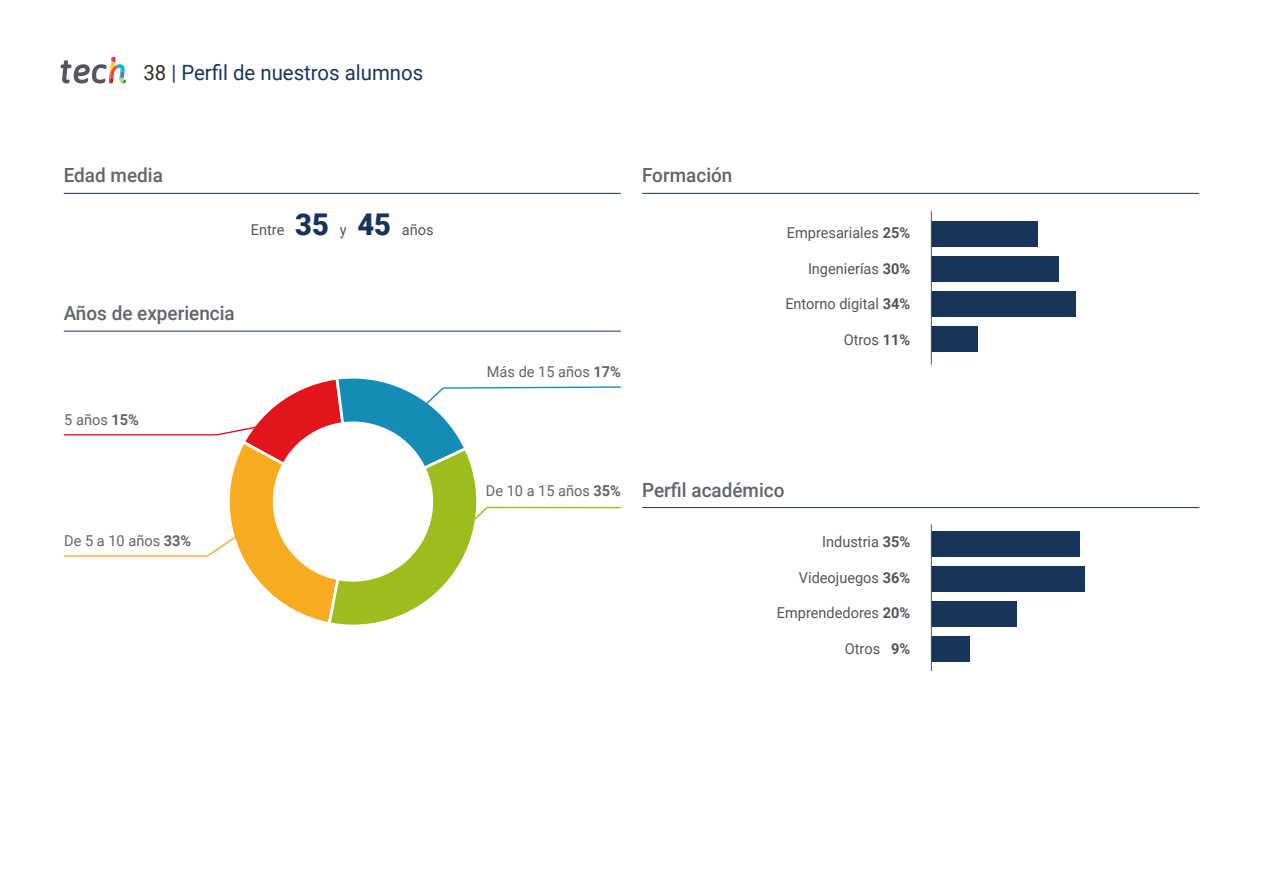
<style>
.page{position:relative;width:1263px;height:893px;background:#fff}
.page>*{position:absolute;margin:0;border:0;box-sizing:border-box;transform-origin:0 0}
.t1{font:21px "Roboto";color:#1a355c}
.t2{font:500 19.5px "Roboto";color:#61646a}
.t3{font:15px "Roboto";color:#52555b}
.t4{font:15px "Roboto";color:#636363}
.s1{color:#312e20}
.s2{font-weight:900;font-size:30px;color:#17355b}
.s3{font-weight:700}
</style>
<div class="page">
<svg style="left:61px;top:57px;width:65px;height:27px"></svg>
<hr style="left:64px;top:193px;width:557px;height:1px;background:#17355b">
<hr style="left:64px;top:331px;width:557px;height:1px;background:#17355b">
<svg style="left:64px;top:378px;width:557px;height:247px"></svg>
<hr style="left:642px;top:193px;width:557px;height:1px;background:#17355b">
<div style="left:931px;top:222px;width:107px;height:25px;background:#17355b"></div>
<div style="left:931px;top:256px;width:128px;height:26px;background:#17355b"></div>
<div style="left:931px;top:291px;width:145px;height:26px;background:#17355b"></div>
<div style="left:931px;top:326px;width:47px;height:26px;background:#17355b"></div>
<hr style="left:931px;top:211px;width:1px;height:154px;background:#52555b">
<div style="left:931px;top:566px;width:153px;height:26px;background:#17355b"></div>
<hr style="left:642px;top:507px;width:557px;height:1px;background:#17355b">
<div style="left:931px;top:532px;width:149px;height:25px;background:#17355b"></div>
<div style="left:931px;top:601px;width:85px;height:26px;background:#17355b"></div>
<div style="left:931px;top:636px;width:39px;height:26px;background:#17355b"></div>
<hr style="left:931px;top:524px;width:1px;height:147px;background:#52555b">
<h1 class="t1" style="left:144px;top:57px;width:281px"><span class="s1">38</span> | Perfil de nuestros alumnos</h1>
<h2 class="t2" style="left:64px;top:161px;width:101px">Edad media</h2>
<p class="t3" style="left:251px;top:219px;width:184px">Entre <span class="s2">35</span> y <span class="s2">45</span> años</p>
<h2 class="t2" style="left:64px;top:300px;width:173px">Años de experiencia</h2>
<p class="t4" style="left:64px;top:409px;width:76px">5 años <span class="s3">15%</span></p>
<p class="t4" style="left:64px;top:530px;width:128px">De 5 a 10 años <span class="s3">33%</span></p>
<h2 class="t2" style="left:642px;top:161px;width:92px">Formación</h2>
<p class="t4" style="left:487px;top:361px;width:135px">Más de 15 años <span class="s3">17%</span></p>
<p class="t3" style="left:787px;top:222px;width:125px">Empresariales <span class="s3">25%</span></p>
<p class="t3" style="left:808px;top:258px;width:104px">Ingenierías <span class="s3">30%</span></p>
<p class="t3" style="left:785px;top:293px;width:126px">Entorno digital <span class="s3">34%</span></p>
<p class="t3" style="left:844px;top:329px;width:68px">Otros <span class="s3">11%</span></p>
<p class="t4" style="left:486px;top:480px;width:137px">De 10 a 15 años <span class="s3">35%</span></p>
<h2 class="t2" style="left:642px;top:476px;width:144px">Perfil académico</h2>
<p class="t3" style="left:822px;top:531px;width:89px">Industria <span class="s3">35%</span></p>
<p class="t3" style="left:799px;top:567px;width:113px">Videojuegos <span class="s3">36%</span></p>
<p class="t3" style="left:777px;top:602px;width:135px">Emprendedores <span class="s3">20%</span></p>
<p class="t3" style="left:845px;top:638px;width:67px">Otros <span class="s3">9%</span></p>
</div>
